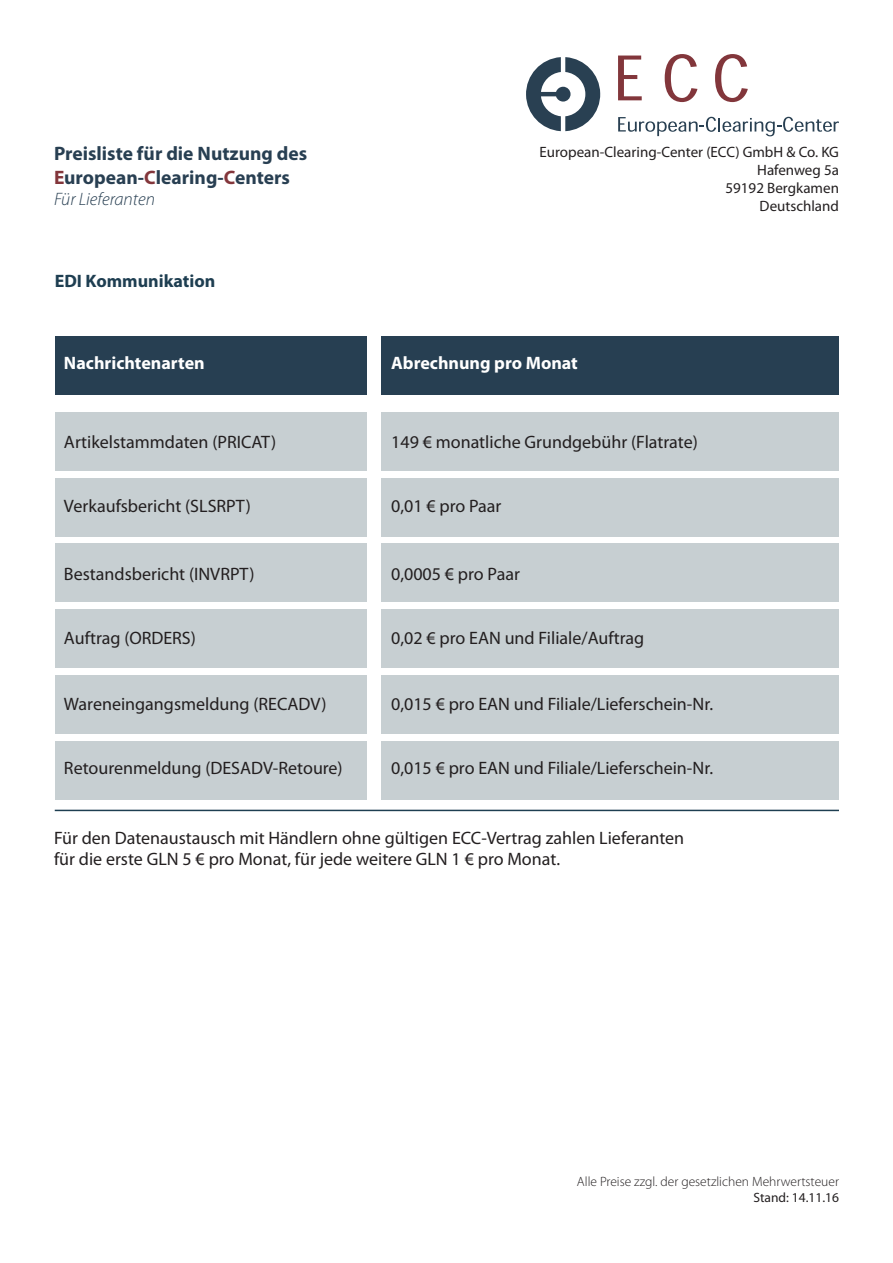
<style>
.page{position:relative;width:893px;height:1263px;background:#fff}
.page>*{position:absolute;margin:0;border:0;box-sizing:border-box;transform-origin:0 0}
.t1{font:700 19.5px/23.4px "Myriad Pro";color:#283f52}
.t2{font:18px/21.6px "Myriad Pro";color:#231f20}
.t3{font:700 18px "Myriad Pro";color:#fff}
.t4{font:700 18px "Myriad Pro";color:#1e3e51}
.t5{font:italic 300 18px "Myriad Pro";color:#283f52}
.t6{font:15px "Myriad Pro";color:#231f20}
.t7{font:300 13.5px "Myriad Pro";color:#231f20}
.t8{font:13.5px "Myriad Pro";color:#231f20}
.s1{color:#83363b}
</style>
<div class="page">
<svg style="left:526px;top:57px;width:75px;height:74px"></svg>
<svg style="left:665px;top:54px;width:32px;height:48px"></svg>
<svg style="left:618px;top:56px;width:24px;height:44px"></svg>
<svg style="left:618px;top:117px;width:221px;height:19px"></svg>
<svg style="left:715px;top:54px;width:33px;height:48px"></svg>
<div style="left:55px;top:336px;width:312px;height:59px;background:#273f52"></div>
<div style="left:55px;top:412px;width:312px;height:58px;background:#c7cfd2"></div>
<div style="left:55px;top:478px;width:312px;height:58px;background:#c7cfd2"></div>
<div style="left:55px;top:609px;width:312px;height:59px;background:#c7cfd2"></div>
<div style="left:55px;top:544px;width:312px;height:58px;background:#c7cfd2"></div>
<div style="left:55px;top:675px;width:312px;height:59px;background:#c7cfd2"></div>
<div style="left:55px;top:741px;width:312px;height:59px;background:#c7cfd2"></div>
<div style="left:381px;top:336px;width:458px;height:59px;background:#273f52"></div>
<div style="left:381px;top:412px;width:458px;height:58px;background:#c7cfd2"></div>
<div style="left:381px;top:478px;width:458px;height:58px;background:#c7cfd2"></div>
<div style="left:381px;top:609px;width:458px;height:59px;background:#c7cfd2"></div>
<div style="left:381px;top:544px;width:458px;height:58px;background:#c7cfd2"></div>
<div style="left:381px;top:675px;width:458px;height:59px;background:#c7cfd2"></div>
<div style="left:381px;top:741px;width:458px;height:59px;background:#c7cfd2"></div>
<hr style="left:55px;top:810px;width:784px;height:1px;background:#1e3e51">
<p class="t1" style="left:54px;top:142px;width:255px">Preisliste für die Nutzung des<br><span class="s1">E</span>uropean-<span class="s1">C</span>learing-<span class="s1">C</span>enters</p>
<p class="t5" style="left:54px;top:190px;width:103px">Für Lieferanten</p>
<p class="t4" style="left:55px;top:270px;width:162px">EDI Kommunikation</p>
<p class="t6" style="left:540px;top:144px;width:301px">European-Clearing-Center (ECC) GmbH &amp; Co. KG</p>
<p class="t6" style="left:757px;top:162px;width:83px">Hafenweg 5a</p>
<p class="t6" style="left:726px;top:180px;width:115px">59192 Bergkamen</p>
<p class="t6" style="left:760px;top:198px;width:81px">Deutschland</p>
<p class="t3" style="left:64px;top:353px;width:142px">Nachrichtenarten</p>
<p class="t3" style="left:391px;top:353px;width:188px">Abrechnung pro Monat</p>
<p class="t2" style="left:64px;top:431px;width:214px">Artikelstammdaten (PRICAT)</p>
<p class="t2" style="left:391px;top:431px;width:308px">149 € monatliche Grundgebühr (Flatrate)</p>
<p class="t2" style="left:64px;top:495px;width:188px">Verkaufsbericht (SLSRPT)</p>
<p class="t2" style="left:391px;top:495px;width:112px">0,01 € pro Paar</p>
<p class="t2" style="left:64px;top:563px;width:192px">Bestandsbericht (INVRPT)</p>
<p class="t2" style="left:391px;top:563px;width:130px">0,0005 € pro Paar</p>
<p class="t2" style="left:64px;top:628px;width:133px">Auftrag (ORDERS)</p>
<p class="t2" style="left:391px;top:628px;width:255px">0,02 € pro EAN und Filiale/Auftrag</p>
<p class="t2" style="left:64px;top:694px;width:264px">Wareneingangsmeldung (RECADV)</p>
<p class="t2" style="left:391px;top:694px;width:323px">0,015 € pro EAN und Filiale/Lieferschein-Nr.</p>
<p class="t2" style="left:64px;top:758px;width:280px">Retourenmeldung (DESADV-Retoure)</p>
<p class="t2" style="left:391px;top:758px;width:323px">0,015 € pro EAN und Filiale/Lieferschein-Nr.</p>
<p class="t2" style="left:54px;top:827px;width:632px">Für den Datenaustausch mit Händlern ohne gültigen ECC-Vertrag zahlen Lieferanten für die erste GLN 5 € pro Monat, für jede weitere GLN 1 € pro Monat.</p>
<p class="t7" style="left:577px;top:1174px;width:264px">Alle Preise zzgl. der gesetzlichen Mehrwertsteuer</p>
<p class="t8" style="left:753px;top:1190px;width:87px">Stand: 14.11.16</p>
</div>
